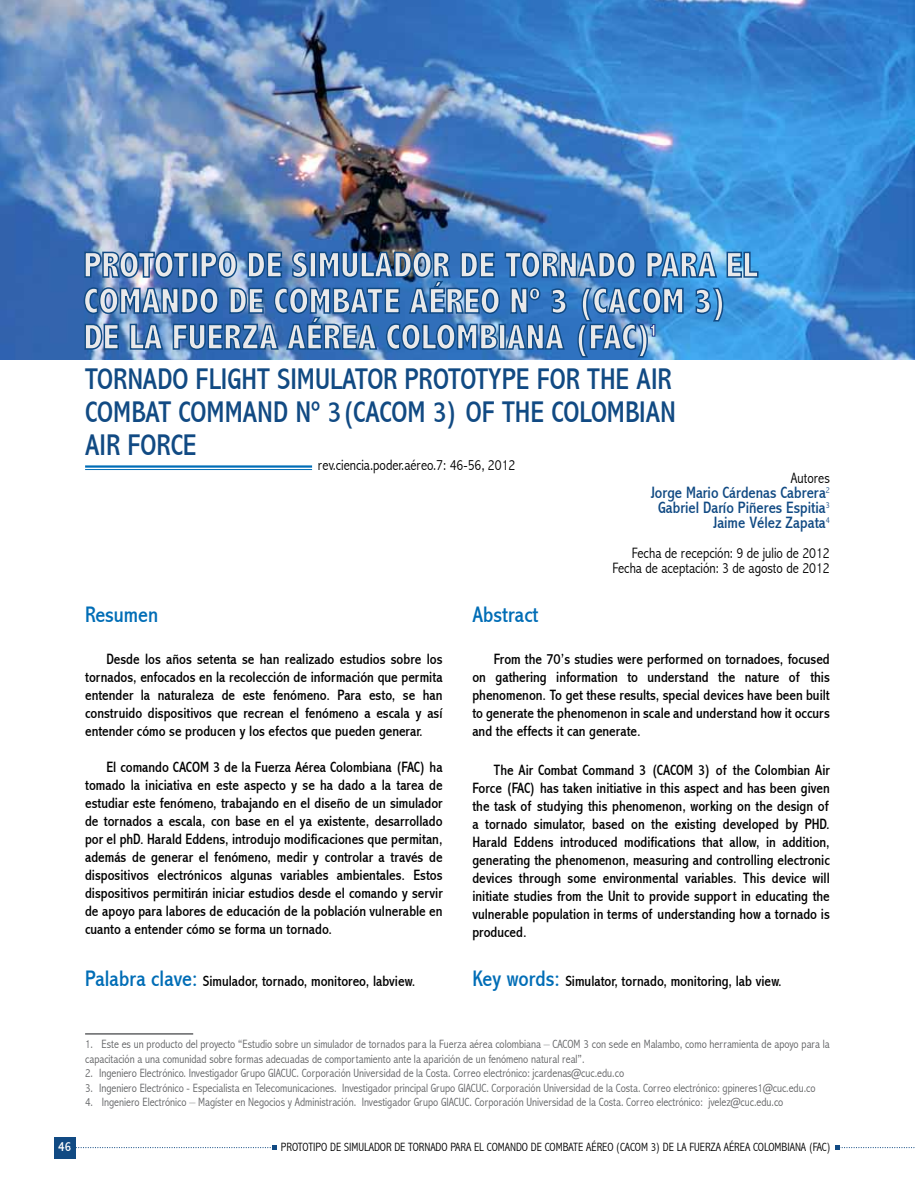
<style>
.page{position:relative;width:915px;height:1191px;background:#fff}
.page>*{position:absolute;margin:0;border:0;box-sizing:border-box;transform-origin:0 0}
.t1{font:800 condensed 36px/36px "Abadi";color:#e9e9ea}
.t2{font:condensed 30px/33px "Abadi";color:#114a83}
.t3{font:condensed 22.5px "Abadi";color:#006db6}
.t4{font:condensed 16.5px/15px "Abadi";color:#114a83;text-align:right}
.t5{font:condensed 15px/18px "Abadi";color:#000;text-align:justify}
.t6{font:300 condensed 15px/15px "Abadi";color:#000;text-align:right}
.t7{font:condensed 13.5px "Abadi";color:#fff}
.t8{font:300 condensed 12px/14.4px "Abadi";color:#636466}
.t9{font:300 condensed 12px "Abadi";color:#000}
.s1{color:#fff}
.s2{font-size:22.5px;color:#006db6}
</style>
<div class="page">
<div style="left:54px;top:1137px;width:21px;height:21px;background:#114a83"></div>
<svg style="left:835px;top:1145px;width:80px;height:4px"></svg>
<svg style="left:75px;top:1145px;width:202px;height:4px"></svg>
<img style="left:0;top:0;width:914px;height:359px">
<img style="left:83px;top:250px;width:676px;height:108px">
<hr style="left:85px;top:1033px;width:108px;height:1px;background:#636466">
<hr style="left:85px;top:465px;width:227px;height:2px;background:#006db6">
<hr style="left:85px;top:469px;width:227px;height:1px;background:#006db6">
<h1 class="t1" style="left:83px;top:247px;width:675px">PROTOTIPO DE SIMULADOR DE TORNADO PARA EL<br>COMANDO DE COMBATE AÉREO Nº 3 (CACOM 3)<br>DE LA FUERZA AÉREA COLOMBIANA (FAC)<sup>1</sup></h1>
<h2 class="t2" style="left:85px;top:363px;width:592px">TORNADO FLIGHT SIMULATOR PROTOTYPE FOR THE AIR<br>COMBAT COMMAND Nº 3(CACOM 3) OF THE COLOMBIAN<br>AIR FORCE</h2>
<p class="t6" style="left:318px;top:457px;width:202px">rev.ciencia.poder.aéreo.7: 46-56, 2012<span class="s1">.</span></p>
<p class="t6" style="left:790px;top:470px;width:41px">Autores</p>
<p class="t4" style="left:651px;top:485px;width:180px">Jorge Mario Cárdenas Cabrera<sup>2<br></sup>Gabriel Darío Piñeres Espitia<sup>3<br></sup>Jaime Vélez Zapata<sup>4</sup></p>
<p class="t6" style="left:612px;top:545px;width:219px">Fecha de recepción: 9 de julio de 2012<br>Fecha de aceptación: 3 de agosto de 2012</p>
<h3 class="t3" style="left:85px;top:601px;width:75px">Resumen</h3>
<p class="t5" style="left:85px;top:650px;width:359px;text-indent:21px">Desde los años setenta se han realizado estudios sobre los tornados, enfocados en la recolección de información que permita entender la naturaleza de este fenómeno. Para esto, se han construido dispositivos que recrean el fenómeno a escala y así entender cómo se producen y los efectos que pueden generar.</p>
<p class="t5" style="left:85px;top:758px;width:359px;text-indent:21px">El comando CACOM 3 de la Fuerza Aérea Colombiana (FAC) ha tomado la iniciativa en este aspecto y se ha dado a la tarea de estudiar este fenómeno, trabajando en el diseño de un simulador de tornados a escala, con base en el ya existente, desarrollado por el phD. Harald Eddens, introdujo modificaciones que permitan, además de generar el fenómeno, medir y controlar a través de dispositivos electrónicos algunas variables ambientales. Estos dispositivos permitirán iniciar estudios desde el comando y servir de apoyo para labores de educación de la población vulnerable en cuanto a entender cómo se forma un tornado.</p>
<p class="t5" style="left:85px;top:972px;width:332px"><span class="s2">Palabra clave:</span> Simulador, tornado, monitoreo, labview.</p>
<h3 class="t3" style="left:472px;top:601px;width:67px">Abstract</h3>
<p class="t5" style="left:472px;top:650px;width:359px;text-indent:21px">From the 70’s studies were performed on tornadoes, focused on gathering information to understand the nature of this phenomenon. To get these results, special devices have been built to generate the phenomenon in scale and understand how it occurs and the effects it can generate.</p>
<p class="t5" style="left:472px;top:761px;width:359px;text-indent:21px">The Air Combat Command 3 (CACOM 3) of the Colombian Air Force (FAC) has taken initiative in this aspect and has been given the task of studying this phenomenon, working on the design of a tornado simulator, based on the existing developed by PHD.<br>Harald Eddens introduced modifications that allow, in addition, generating the phenomenon, measuring and controlling electronic devices through some environmental variables. This device will initiate studies from the Unit to provide support in educating the vulnerable population in terms of understanding how a tornado is produced.</p>
<p class="t5" style="left:472px;top:972px;width:311px"><span class="s2">Key words:</span> Simulator, tornado, monitoring, lab view.</p>
<p class="t8" style="left:85px;top:1037px;width:746px">1. Este es un producto del proyecto “Estudio sobre un simulador de tornados para la Fuerza aérea colombiana – CACOM 3 con sede en Malambo, como herramienta de apoyo para la capacitación a una comunidad sobre formas adecuadas de comportamiento ante la aparición de un fenómeno natural real”.</p>
<p class="t8" style="left:85px;top:1066px;width:540px">2. Ingeniero Electrónico. Investigador Grupo GIACUC. Corporación Universidad de la Costa. Correo electrónico: jcardenas@cuc.edu.co</p>
<p class="t8" style="left:85px;top:1080px;width:731px">3. Ingeniero Electrónico - Especialista en Telecomunicaciones. Investigador principal Grupo GIACUC. Corporación Universidad de la Costa. Correo electrónico: gpineres1@cuc.edu.co</p>
<p class="t8" style="left:85px;top:1094px;width:699px">4. Ingeniero Electrónico – Magíster en Negocios y Administración. Investigador Grupo GIACUC. Corporación Universidad de la Costa. Correo electrónico: jvelez@cuc.edu.co</p>
<p class="t7" style="left:58px;top:1138px;width:14px">46</p>
<p class="t9" style="left:281px;top:1140px;width:551px">PROTOTIPO DE SIMULADOR DE TORNADO PARA EL COMANDO DE COMBATE AÉREO (CACOM 3) DE LA FUERZA AÉREA COLOMBIANA (FAC)</p>
</div>
